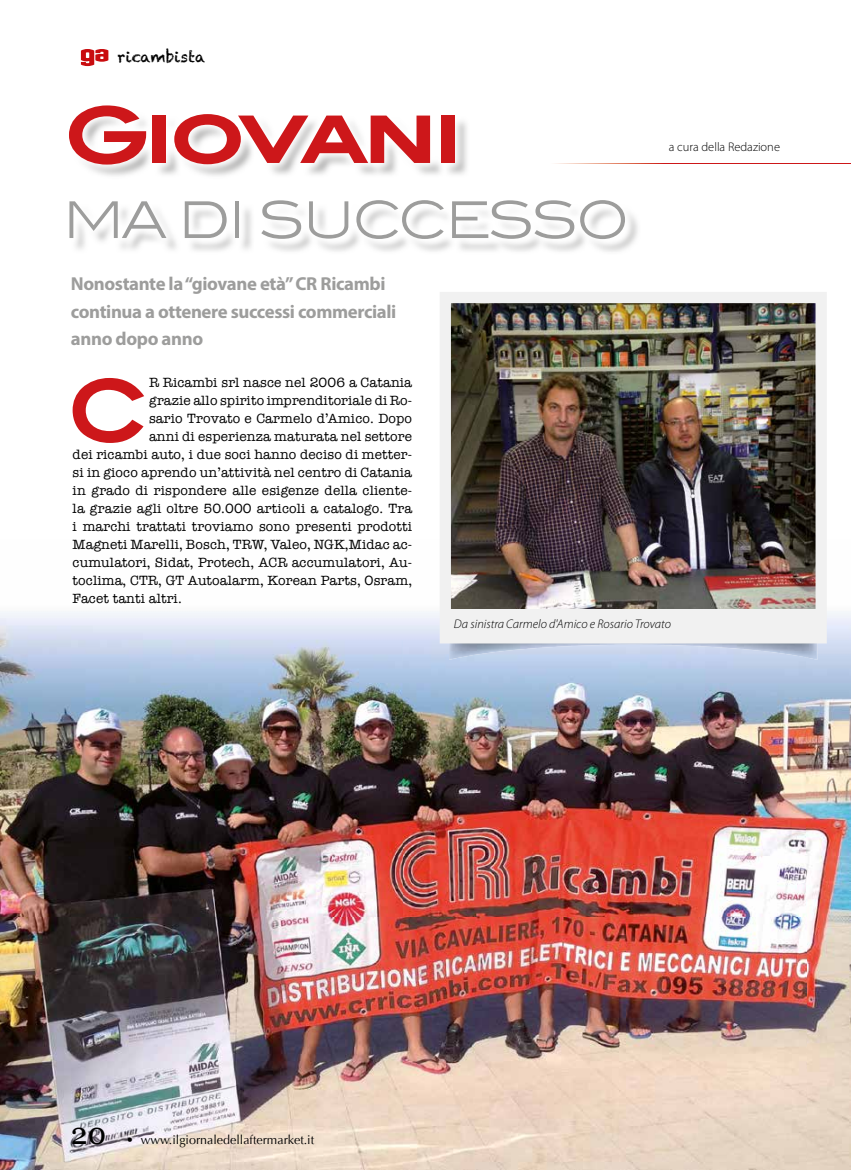
<style>
.page{position:relative;width:851px;height:1170px;background:#fff}
.page>*{position:absolute;margin:0;border:0;box-sizing:border-box;transform-origin:0 0}
.t1{font:700 84.75px "Blair ITC";color:#cd171a;scale:.89 1}
.t2{font:700 77px "Blair ITC";letter-spacing:-.07em;color:#cd171a}
.t3{font:300 59.62px "Blair ITC";letter-spacing:-.04em;color:#9d9d9c}
.t4{font:30px "Georgia";color:#000}
.t5{font:700 18.75px/27.5px "Myriad Pro";letter-spacing:-.02em;color:#9d9d9c}
.t6{font:15px "Chalkduster";color:#000}
.t7{font:13.75px "American Typewriter";letter-spacing:.01em;color:#000}
.t8{font:italic 300 12.5px "Myriad Pro";color:#000}
.t9{font:12.5px "Optima";color:#000}
.t10{font:300 12.5px "Myriad Pro";color:#000}
</style>
<div class="page">
<img style="left:0;top:540px;width:850px;height:629px">
<img style="left:449px;top:643px;width:368px;height:16px">
<svg style="left:81px;top:49px;width:27px;height:17px"></svg>
<svg style="left:640px;top:163px;width:210px;height:1px"></svg>
<img style="left:75px;top:117px;width:563px;height:135px">
<img style="left:550px;top:163px;width:88px;height:1px">
<img style="left:439px;top:292px;width:387px;height:351px">
<div style="left:443px;top:609px;width:374px;height:29px;background:#f1f1f1"></div>
<p class="t6" style="left:117px;top:48px;width:90px">ricambista</p>
<h2 class="t2" style="left:63px;top:87px;width:401px">Giovani</h2>
<h3 class="t3" style="left:63px;top:183px;width:568px">MA DI SUCCESSO</h3>
<h3 class="t5" style="left:71px;top:269px;width:327px">Nonostante la “giovane età” CR Ricambi continua a ottenere successi commerciali anno dopo anno</h3>
<h1 class="t1" style="left:67px;top:358px;width:94px">C</h1>
<p class="t7" style="left:149px;top:372px;width:264px">R Ricambi srl nasce nel 2006 a Catania</p>
<p class="t7" style="left:149px;top:390px;width:264px">grazie allo spirito imprenditoriale di Ro-</p>
<p class="t7" style="left:149px;top:408px;width:264px">sario Trovato e Carmelo d’Amico. Dopo</p>
<p class="t7" style="left:149px;top:426px;width:264px">anni di esperienza maturata nel settore</p>
<p class="t7" style="left:73px;top:444px;width:341px">dei ricambi auto, i due soci hanno deciso di metter-</p>
<p class="t7" style="left:73px;top:462px;width:341px">si in gioco aprendo un’attività nel centro di Catania</p>
<p class="t7" style="left:73px;top:480px;width:341px">in grado di rispondere alle esigenze della cliente-</p>
<p class="t7" style="left:73px;top:498px;width:341px">la grazie agli oltre 50.000 articoli a catalogo. Tra</p>
<p class="t7" style="left:73px;top:516px;width:341px">i marchi trattati troviamo sono presenti prodotti</p>
<p class="t7" style="left:73px;top:534px;width:341px">Magneti Marelli, Bosch, TRW, Valeo, NGK,Midac ac-</p>
<p class="t7" style="left:73px;top:552px;width:341px">cumulatori, Sidat, Protech, ACR accumulatori, Au-</p>
<p class="t7" style="left:73px;top:570px;width:341px">toclima, CTR, GT Autoalarm, Korean Parts, Osram,</p>
<p class="t7" style="left:73px;top:588px;width:111px">Facet tanti altri.</p>
<p class="t10" style="left:668px;top:139px;width:113px">a cura della Redazione</p>
<p class="t8" style="left:454px;top:616px;width:219px">Da sinistra Carmelo d'Amico e Rosario Trovato</p>
<h3 class="t4" style="left:71px;top:1111px;width:37px">20</h3>
<p class="t9" style="left:126px;top:1132px;width:189px">• www.ilgiornaledellaftermarket.it</p>
</div>
